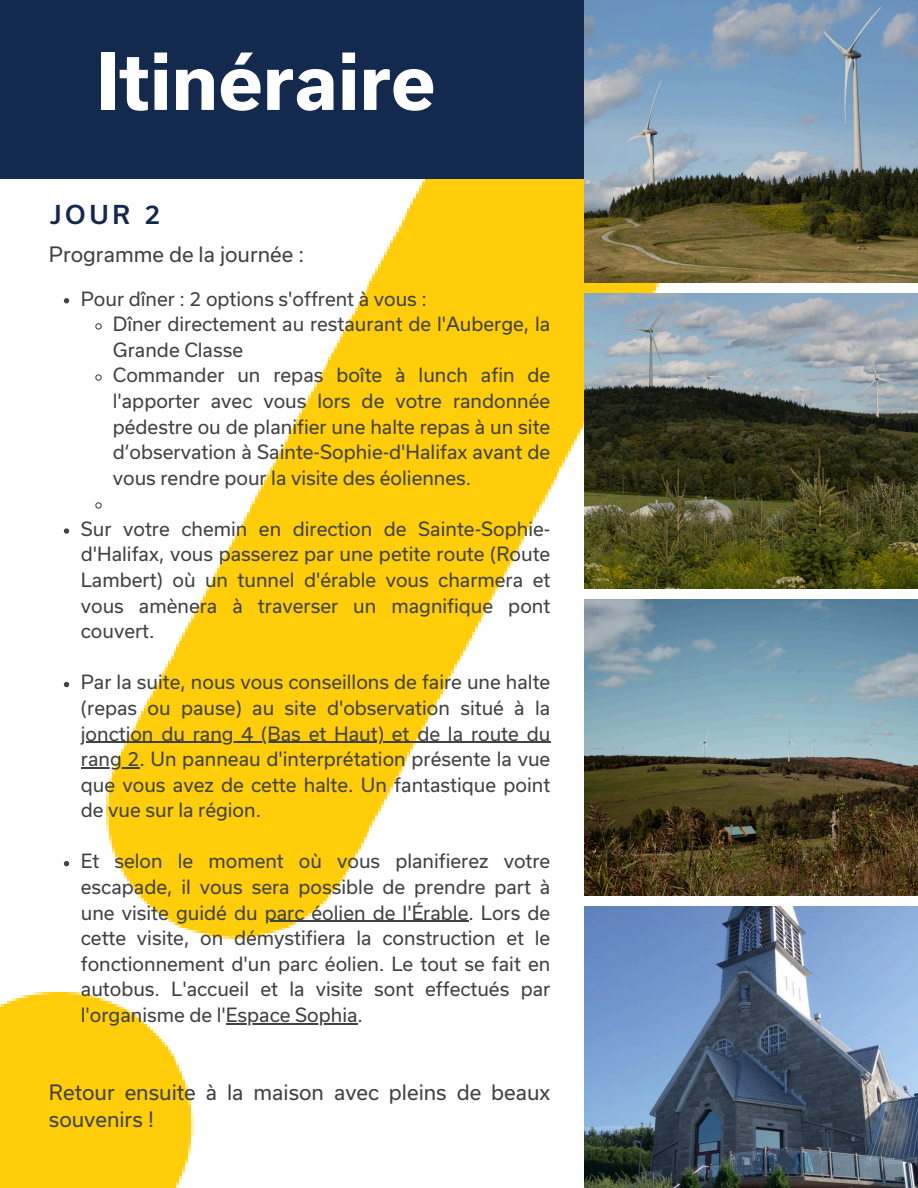
<style>
.page{position:relative;width:918px;height:1188px;background:#fff}
.page>*{position:absolute;margin:0;border:0;box-sizing:border-box;transform-origin:0 0}
.t1{font:700 74.7px "Usual";color:#fff}
.t2{font:500 24.9px "Usual";color:#13294d}
.t3{font:20.25px/27.8px "Usual";color:#424242}
.t4{font:18.75px/25.7px "Usual";color:#424242;text-align:justify}
</style>
<div class="page">
<img style="left:0;top:179px;width:732px;height:1009px">
<div style="left:0;top:0;width:623px;height:179px;background:#13294d"></div>
<img style="left:585px;top:0;width:333px;height:282px">
<img style="left:585px;top:294px;width:333px;height:294px">
<img style="left:585px;top:600px;width:333px;height:296px">
<img style="left:585px;top:907px;width:333px;height:281px">
<svg style="left:64px;top:298px;width:5px;height:5px"></svg>
<svg style="left:95px;top:322px;width:8px;height:8px"></svg>
<svg style="left:95px;top:374px;width:8px;height:8px"></svg>
<svg style="left:95px;top:501px;width:8px;height:8px"></svg>
<svg style="left:64px;top:528px;width:5px;height:6px"></svg>
<svg style="left:64px;top:682px;width:5px;height:5px"></svg>
<hr style="left:81px;top:742px;width:469px;height:1px;background:#424242">
<hr style="left:81px;top:767px;width:58px;height:1px;background:#424242">
<svg style="left:64px;top:861px;width:5px;height:5px"></svg>
<hr style="left:265px;top:921px;width:203px;height:1px;background:#424242">
<hr style="left:226px;top:1023px;width:132px;height:1px;background:#424242">
<p class="t1" style="left:96px;top:50px;width:341px">Itinéraire</p>
<h1 class="t2" style="left:50px;top:204px;width:112px">JOUR 2</h1>
<h2 class="t3" style="left:49px;top:242px;width:257px">Programme de la journée :</h2>
<p class="t4" style="left:81px;top:287px;width:348px">Pour dîner : 2 options s'offrent à vous :</p>
<p class="t4" style="left:113px;top:313px;width:439px">Dîner directement au restaurant de l'Auberge, la<br>Grande Classe</p>
<p class="t4" style="left:113px;top:364px;width:439px">Commander un repas boîte à lunch afin de l'apporter avec vous lors de votre randonnée pédestre ou de planifier une halte repas à un site d’observation à Sainte-Sophie-d'Halifax avant de vous rendre pour la visite des éoliennes.</p>
<p class="t4" style="left:81px;top:517px;width:471px">Sur votre chemin en direction de Sainte-Sophie&shy;d'Halifax, vous passerez par une petite route (Route Lambert) où un tunnel d'érable vous charmera et vous amènera à traverser un magnifique pont couvert.</p>
<p class="t4" style="left:81px;top:671px;width:471px">Par la suite, nous vous conseillons de faire une halte (repas ou pause) au site d'observation situé à la</p>
<p class="t4" style="left:81px;top:722px;width:471px">jonction du rang 4 (Bas et Haut) et de la route du</p>
<p class="t4" style="left:81px;top:748px;width:471px">rang 2. Un panneau d'interprétation présente la vue que vous avez de cette halte. Un fantastique point de vue sur la région.</p>
<p class="t4" style="left:81px;top:850px;width:471px">Et selon le moment où vous planifierez votre escapade, il vous sera possible de prendre part à une visite guidé du parc éolien de l'Érable. Lors de</p>
<p class="t4" style="left:81px;top:927px;width:471px">cette visite, on démystifiera la construction et le fonctionnement d'un parc éolien. Le tout se fait en autobus. L'accueil et la visite sont effectués par l'organisme de l'Espace Sophia.</p>
<p class="t3" style="left:49px;top:1080px;width:503px">Retour ensuite à la maison avec pleins de beaux souvenirs !</p>
</div>
